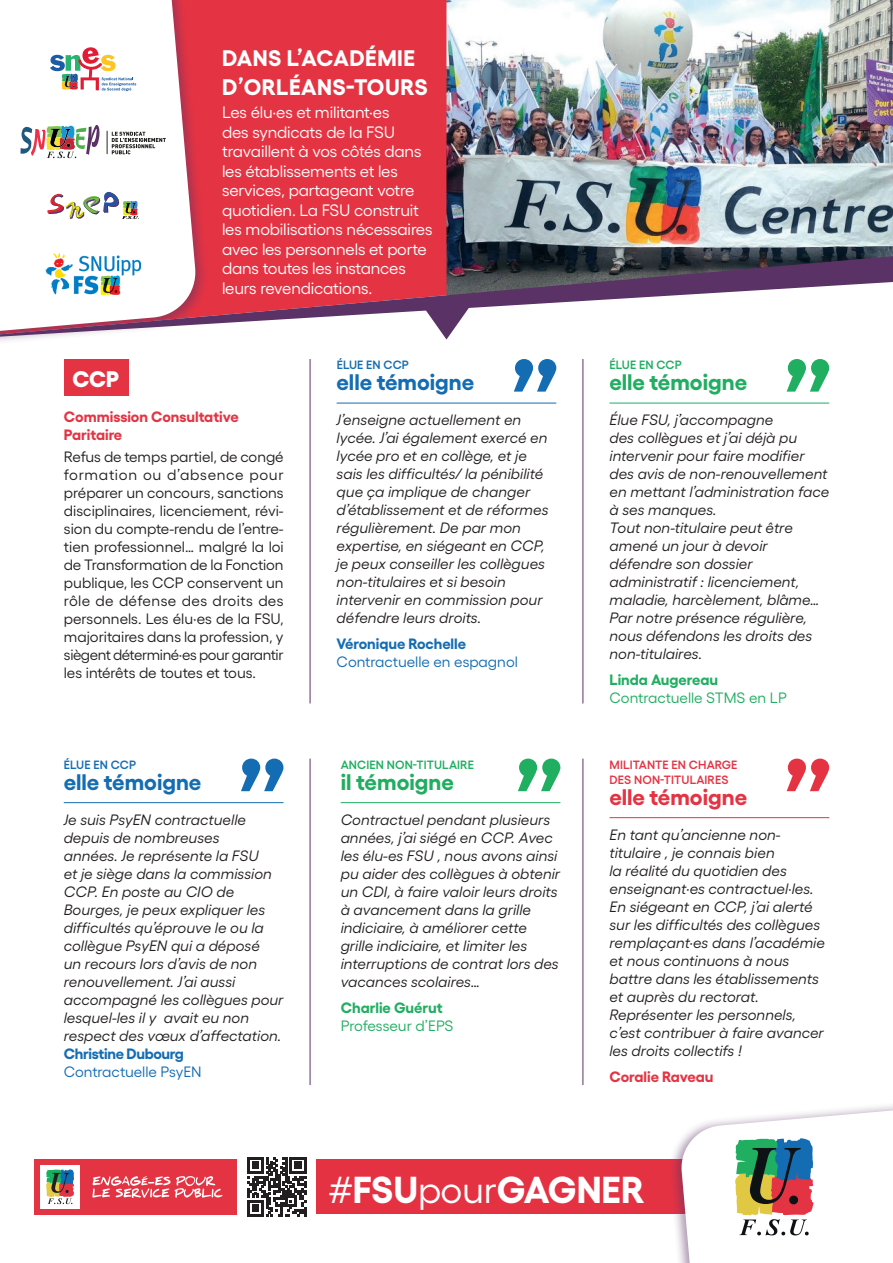
<style>
.page{position:relative;width:893px;height:1263px;background:#fff}
.page>*{position:absolute;margin:0;border:0;box-sizing:border-box;transform-origin:0 0}
.t1{font:700 37.5px "Gellix";color:#fff}
.t2{font:700 22.5px/28.5px "Gellix";letter-spacing:.02em;color:#fff}
.t3{font:700 22.5px "Gellix";color:#146db3}
.t4{font:700 22.5px "Gellix";color:#20ae61}
.t5{font:700 22.5px "Gellix";color:#e43443}
.t6{font:800 22.5px "Gellix";color:#fff}
.t7{font:16.5px/19.5px "Gellix";letter-spacing:-.01em;color:#fff}
.t8{font:italic 15px/18px "Gellix";color:#231f20}
.t9{font:15px/18px "Gellix";letter-spacing:-.025em;color:#231f20;text-align:justify}
.t10{font:700 15px/18px "Gellix";color:#e43443}
.t11{font:15px "Gellix";color:#146db3}
.t12{font:15px "Gellix";color:#20ae61}
.t13{font:700 15px "Gellix";color:#20ae61}
.t14{font:700 15px "Gellix";color:#146db3}
.t15{font:700 15px "Gellix";letter-spacing:-.02em;color:#146db3}
.t16{font:600 12px/15px "Gellix";letter-spacing:.01em;color:#e43443}
.t17{font:600 12px "Gellix";letter-spacing:.01em;color:#20ae61}
.t18{font:600 12px "Gellix";letter-spacing:.01em;color:#146db3}
.s1{font-weight:400}
</style>
<div class="page">
<div style="left:209px;top:0;width:237px;height:256px;background:#e43443"></div>
<img style="left:446px;top:0;width:447px;height:256px">
<svg style="left:209px;top:256px;width:684px;height:68px"></svg>
<svg style="left:418px;top:299px;width:57px;height:40px"></svg>
<div style="left:0;top:0;width:209px;height:348px;background:#5b3265;opacity:.5"></div>
<svg style="left:0;top:0;width:197px;height:334px"></svg>
<div style="left:316px;top:1159px;width:382px;height:55px;background:#e53243"></div>
<div style="left:34px;top:1159px;width:204px;height:55px;background:#e43443"></div>
<div style="left:40px;top:1165px;width:40px;height:43px;background:#fff"></div>
<svg style="left:46px;top:1169px;width:28px;height:35px"></svg>
<svg style="left:92px;top:1176px;width:131px;height:22px"></svg>
<svg style="left:247px;top:1157px;width:59px;height:59px"></svg>
<div style="left:668px;top:1100px;width:225px;height:163px;background:#5b3265;opacity:.5"></div>
<svg style="left:680px;top:1108px;width:213px;height:155px"></svg>
<hr style="left:310px;top:359px;width:1px;height:344px;background:#5b3265">
<hr style="left:310px;top:758px;width:1px;height:327px;background:#5b3265">
<hr style="left:582px;top:359px;width:1px;height:344px;background:#5b3265">
<hr style="left:582px;top:758px;width:1px;height:327px;background:#5b3265">
<hr style="left:609px;top:817px;width:220px;height:1px;background:#e43443">
<hr style="left:337px;top:403px;width:219px;height:1px;background:#146db3">
<hr style="left:609px;top:403px;width:220px;height:1px;background:#20ae61">
<svg style="left:787px;top:758px;width:42px;height:33px"></svg>
<svg style="left:514px;top:359px;width:42px;height:33px"></svg>
<svg style="left:787px;top:359px;width:42px;height:33px"></svg>
<hr style="left:64px;top:802px;width:219px;height:1px;background:#146db3">
<svg style="left:241px;top:758px;width:42px;height:33px"></svg>
<hr style="left:341px;top:802px;width:219px;height:1px;background:#20ae61">
<svg style="left:518px;top:758px;width:42px;height:33px"></svg>
<div style="left:64px;top:359px;width:64px;height:36px;background:#e43443"></div>
<svg style="left:47px;top:191px;width:92px;height:28px"></svg>
<svg style="left:107px;top:131px;width:59px;height:23px"></svg>
<svg style="left:20px;top:125px;width:80px;height:33px"></svg>
<img style="left:46px;top:253px;width:95px;height:42px">
<svg style="left:50px;top:47px;width:86px;height:44px"></svg>
<h2 class="t2" style="left:222px;top:42px;width:207px">DANS L’ACADÉMIE<br>D’ORLÉANS-TOURS</h2>
<p class="t7" style="left:222px;top:101px;width:212px">Les élu·es et militant·es<br>des syndicats de la FSU travaillent à vos côtés dans les établissements et les services, partageant votre quotidien. La FSU construit les mobilisations nécessaires avec les personnels et porte dans toutes les instances leurs revendications.</p>
<h2 class="t6" style="left:72px;top:360px;width:48px">CCP</h2>
<p class="t10" style="left:64px;top:406px;width:176px">Commission Consultative<br>Paritaire</p>
<p class="t9" style="left:64px;top:446px;width:221px">Refus de temps partiel, de congé formation ou d’absence pour préparer un concours, sanctions disciplinaires, licenciement, révi&shy;sion du compte-rendu de l’entre&shy;tien professionnel… malgré la loi de Transformation de la Fonction publique, les CCP conservent un rôle de défense des droits des personnels. Les élu·es de la FSU, majoritaires dans la profession, y siègent déterminé·es pour garantir les intérêts de toutes et tous.</p>
<p class="t18" style="left:64px;top:755px;width:74px">ÉLUE EN CCP</p>
<h2 class="t3" style="left:64px;top:763px;width:139px">elle témoigne</h2>
<p class="t8" style="left:64px;top:809px;width:221px">Je suis PsyEN contractuelle depuis de nombreuses<br>années. Je représente la FSU<br>et je siège dans la commission<br>CCP. En poste au CIO de<br>Bourges, je peux expliquer les difficultés qu’éprouve le ou la collègue PsyEN qui a déposé<br>un recours lors d’avis de non renouvellement. J’ai aussi accompagné les collègues pour lesquel-les il y avait eu non respect des vœux d’affectation.</p>
<p class="t15" style="left:64px;top:1041px;width:122px">Christine Dubourg</p>
<p class="t11" style="left:64px;top:1060px;width:139px">Contractuelle PsyEN</p>
<p class="t18" style="left:337px;top:355px;width:74px">ÉLUE EN CCP</p>
<h2 class="t3" style="left:337px;top:364px;width:139px">elle témoigne</h2>
<p class="t8" style="left:337px;top:409px;width:213px">J’enseigne actuellement en lycée. J’ai également exercé en lycée pro et en collège, et je sais les difficultés/ la pénibilité que ça implique de changer d’établissement et de réformes régulièrement. De par mon expertise, en siégeant en CCP, je peux conseiller les collègues non-titulaires et si besoin intervenir en commission pour défendre leurs droits.</p>
<p class="t14" style="left:337px;top:632px;width:131px">Véronique Rochelle</p>
<p class="t11" style="left:337px;top:651px;width:183px">Contractuelle en espagnol</p>
<p class="t17" style="left:341px;top:755px;width:135px">ANCIEN NON-TITULAIRE</p>
<h2 class="t4" style="left:341px;top:763px;width:115px">il témoigne</h2>
<p class="t8" style="left:341px;top:809px;width:221px">Contractuel pendant plusieurs années, j’ai siégé en CCP. Avec les élu-es FSU , nous avons ainsi pu aider des collègues à obtenir un CDI, à faire valoir leurs droits à avancement dans la grille indiciaire, à améliorer cette grille indiciaire, et limiter les interruptions de contrat lors des vacances scolaires…</p>
<p class="t13" style="left:341px;top:996px;width:103px">Charlie Guérut</p>
<p class="t12" style="left:341px;top:1014px;width:114px">Professeur d’EPS</p>
<p class="t17" style="left:610px;top:355px;width:74px">ÉLUE EN CCP</p>
<h2 class="t4" style="left:609px;top:364px;width:139px">elle témoigne</h2>
<p class="t8" style="left:609px;top:409px;width:221px">Élue FSU, j’accompagne<br>des collègues et j’ai déjà pu intervenir pour faire modifier des avis de non-renouvellement en mettant l’administration face à ses manques.<br>Tout non-titulaire peut être amené un jour à devoir défendre son dossier administratif : licenciement, maladie, harcèlement, blâme…<br>Par notre présence régulière, nous défendons les droits des non-titulaires.</p>
<p class="t13" style="left:609px;top:668px;width:110px">Linda Augereau</p>
<p class="t12" style="left:609px;top:687px;width:179px">Contractuelle STMS en LP</p>
<p class="t16" style="left:610px;top:755px;width:130px">MILITANTE EN CHARGE<br>DES NON-TITULAIRES</p>
<h2 class="t5" style="left:609px;top:778px;width:139px">elle témoigne</h2>
<p class="t8" style="left:609px;top:824px;width:217px">En tant qu’ancienne non&shy;titulaire , je connais bien<br>la réalité du quotidien des enseignant·es contractuel·les.<br>En siégeant en CCP, j’ai alerté sur les difficultés des collègues remplaçant·es dans l’académie et nous continuons à nous battre dans les établissements et auprès du rectorat.<br>Représenter les personnels, c’est contribuer à faire avancer les droits collectifs !</p>
<p class="t10" style="left:609px;top:1066px;width:105px">Coralie Raveau</p>
<h1 class="t1" style="left:329px;top:1159px;width:318px"><span class="s1">#</span>FSU<span class="s1">pour</span>GAGNER</h1>
</div>
